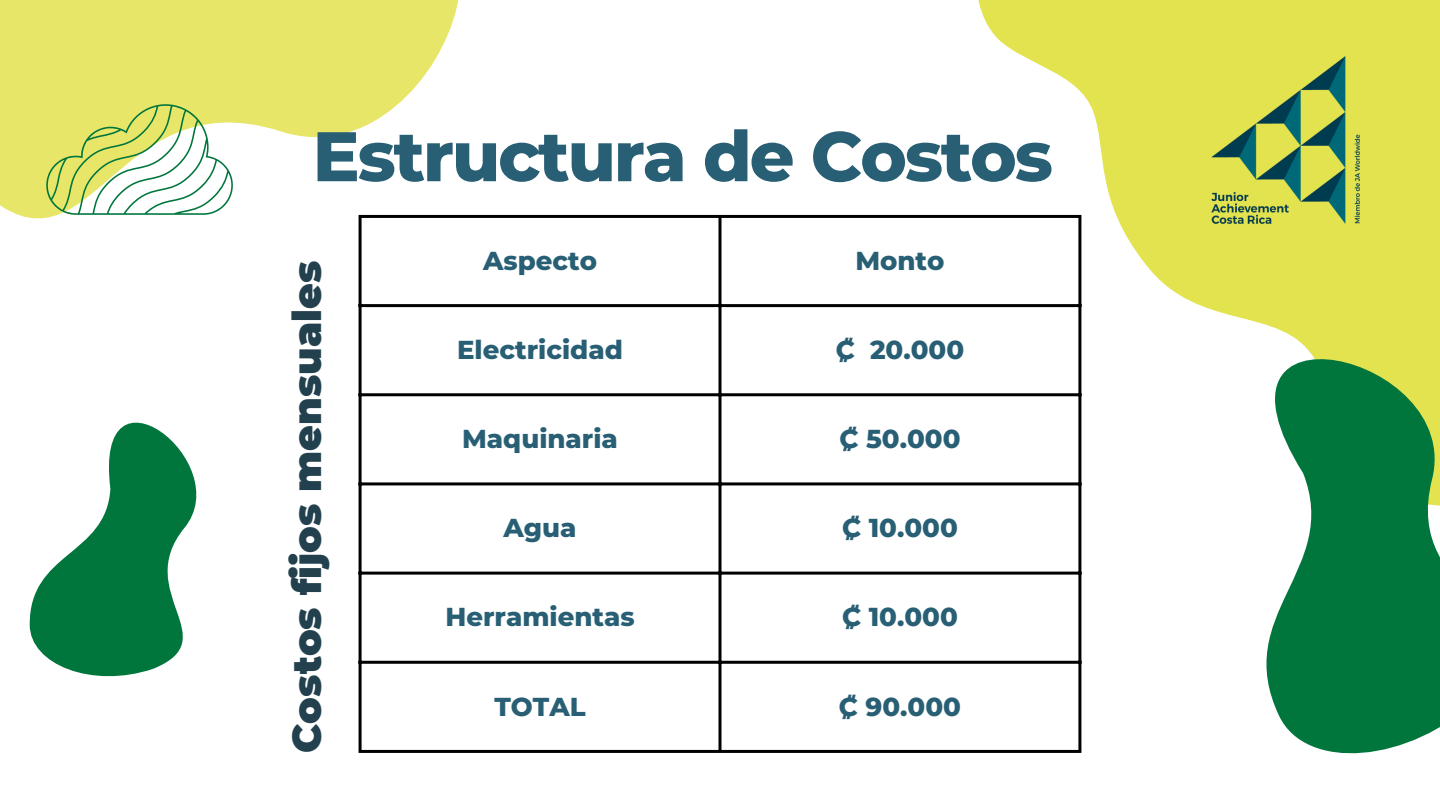
<style>
.page{position:relative;width:1440px;height:810px;background:#fff}
.page>*{position:absolute;margin:0;border:0;box-sizing:border-box;transform-origin:0 0}
.t1{font:800 70px "Montserrat";letter-spacing:-.03em;color:#285f74}
.t2{font:900 39.5px "Montserrat";color:#22404d}
.t3{font:800 26px "Montserrat";color:#285f74}
</style>
<div class="page">
<svg style="left:976px;top:0;width:464px;height:506px"></svg>
<svg style="left:0;top:0;width:463px;height:220px;fill:#e7e669"></svg>
<svg style="left:29px;top:422px;width:168px;height:255px;fill:#00763d"></svg>
<svg style="left:1188px;top:268px;width:252px;height:486px"></svg>
<svg style="left:46px;top:104px;width:187px;height:111px"></svg>
<img style="left:1172px;top:45px;width:224px;height:198px">
<hr style="left:359px;top:218px;width:3px;height:532px;background:#000">
<hr style="left:718px;top:218px;width:3px;height:532px;background:#000">
<hr style="left:1078px;top:218px;width:3px;height:532px;background:#000">
<hr style="left:359px;top:215px;width:722px;height:3px;background:#000">
<hr style="left:359px;top:304px;width:722px;height:3px;background:#000">
<hr style="left:359px;top:393px;width:722px;height:3px;background:#000">
<hr style="left:359px;top:482px;width:722px;height:3px;background:#000">
<hr style="left:359px;top:572px;width:722px;height:3px;background:#000">
<hr style="left:359px;top:661px;width:722px;height:3px;background:#000">
<hr style="left:359px;top:750px;width:722px;height:3px;background:#000">
<p class="t1" style="left:313px;top:113px;width:742px">Estructura de Costos</p>
<p class="t2" style="left:283px;top:753px;width:493px;rotate:-90deg">Costos fijos mensuales</p>
<p class="t3" style="left:483px;top:245px;width:116px">Aspecto</p>
<p class="t3" style="left:855px;top:245px;width:91px">Monto</p>
<h1 class="t3" style="left:457px;top:334px;width:167px">Electricidad</h1>
<p class="t3" style="left:836px;top:334px;width:130px">₡ 20.000</p>
<p class="t3" style="left:462px;top:423px;width:157px">Maquinaria</p>
<p class="t3" style="left:839px;top:423px;width:123px">₡ 50.000</p>
<p class="t3" style="left:503px;top:512px;width:75px">Agua</p>
<p class="t3" style="left:842px;top:512px;width:117px">₡ 10.000</p>
<p class="t3" style="left:445px;top:601px;width:191px">Herramientas</p>
<p class="t3" style="left:842px;top:601px;width:117px">₡ 10.000</p>
<p class="t3" style="left:494px;top:690px;width:93px">TOTAL</p>
<p class="t3" style="left:839px;top:690px;width:124px">₡ 90.000</p>
</div>
